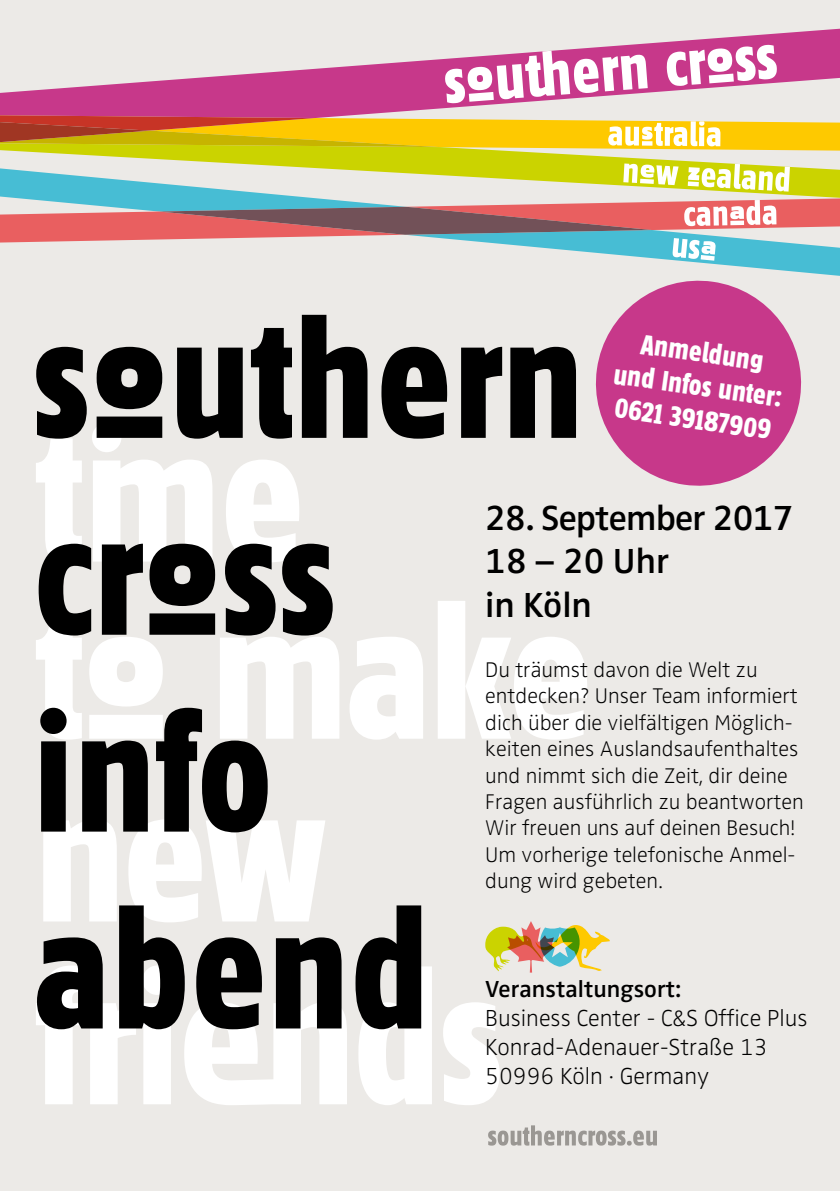
<style>
.page{position:relative;width:840px;height:1191px;background:#fff}
.page>*{position:absolute;margin:0;border:0;box-sizing:border-box;transform-origin:0 0}
.t1{font:164px/196.8px "Govan One";color:#000}
.t2{font:600 36px/43.2px "Zwo Pro";letter-spacing:-.02em;color:#000}
.t3{font:27.8px/33.4px "Govan One";color:#fff;text-align:center}
.t4{font:300 expanded 24px/28.8px "Zwo Pro";color:#000}
.t5{font:600 24px "Zwo Pro";color:#000}
.t6{font:300 expanded 22px/26.4px "Zwo Pro";color:#000}
.s1{font-family:"Govan One Regular Lined"}
</style>
<div class="page">
<div style="left:0;top:0;width:839px;height:1191px;background:#eceae7"></div>
<svg style="left:36px;top:965px;width:463px;height:140px;fill:#fff"></svg>
<svg style="left:43px;top:819px;width:282px;height:103px"></svg>
<svg style="left:36px;top:601px;width:551px;height:138px"></svg>
<svg style="left:36px;top:423px;width:263px;height:139px"></svg>
<svg style="left:0;top:29px;width:839px;height:86px"></svg>
<svg style="left:16px;top:151px;width:792px;height:17px;fill:#cbd300"></svg>
<svg style="left:0;top:115px;width:839px;height:36px;background:#daa11a"></svg>
<svg style="left:0;top:168px;width:839px;height:108px"></svg>
<svg style="left:444px;top:45px;width:345px;height:216px"></svg>
<svg style="left:588px;top:274px;width:219px;height:212px;fill:#c7388a"></svg>
<svg style="left:485px;top:921px;width:124px;height:51px"></svg>
<svg style="left:488px;top:1125px;width:168px;height:20px"></svg>
<h1 class="t1" style="left:33px;top:284px;width:552px">s<span class="s1">o</span>uthern cr<span class="s1">o</span>ss info abend</h1>
<p class="t3" style="left:620px;top:324px;width:171px;rotate:8deg">Anmeldung und Infos unter:<br>0621 39187909</p>
<h2 class="t2" style="left:485px;top:494px;width:309px">28. September 2017<br>18 – 20 Uhr<br>in Köln</h2>
<p class="t6" style="left:485px;top:655px;width:320px">Du träumst davon die Welt zu entdecken? Unser Team informiert dich über die vielfältigen Möglich&shy;keiten eines Auslandsaufenthaltes und nimmt sich die Zeit, dir deine<br>Fragen ausführlich zu beantworten<br>Wir freuen uns auf deinen Besuch!<br>Um vorherige telefonische Anmel&shy;dung wird gebeten.</p>
<p class="t5" style="left:485px;top:971px;width:197px">Veranstaltungsort:</p>
<p class="t4" style="left:485px;top:1002px;width:323px">Business Center - C&amp;S Office Plus<br>Konrad-Adenauer-Straße 13<br>50996 Köln · Germany</p>
</div>
